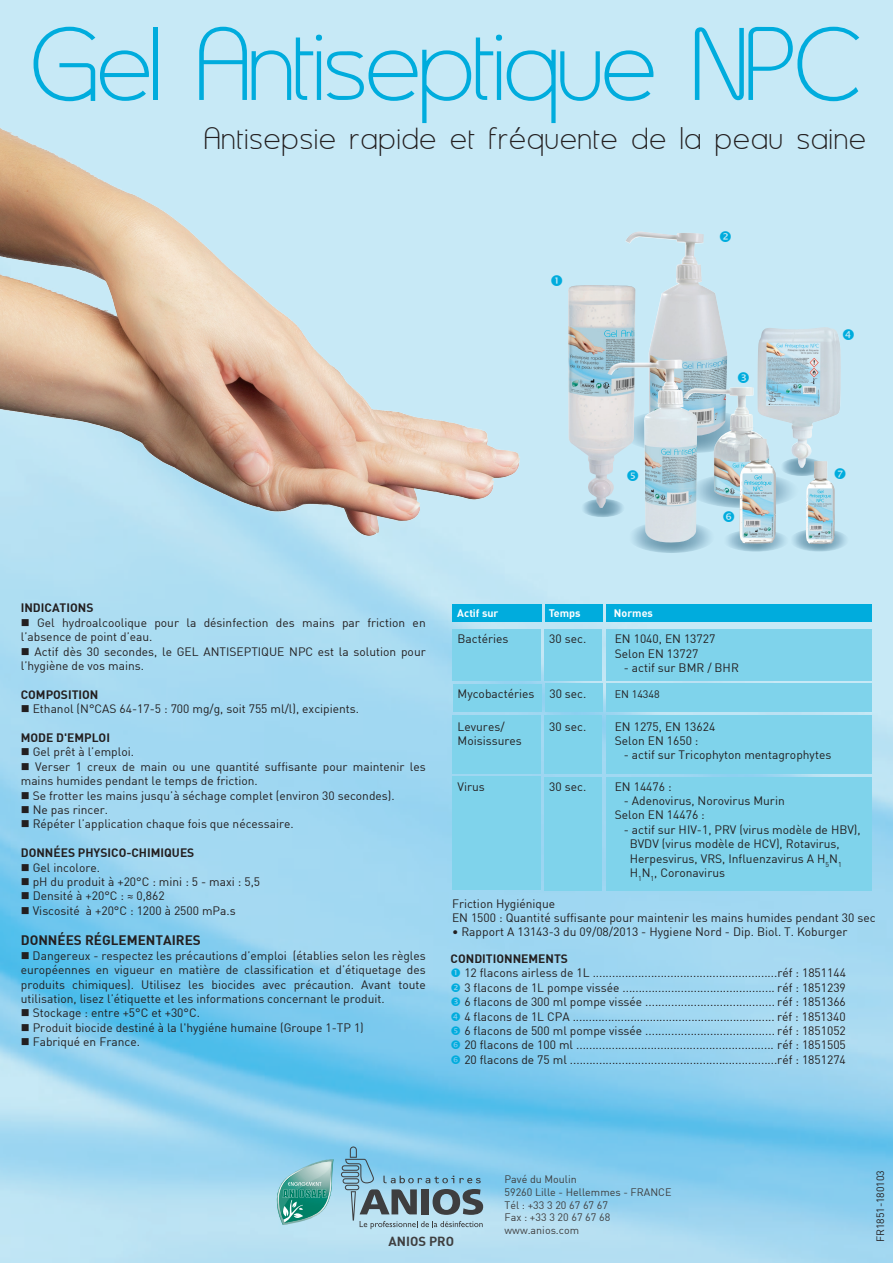
<style>
.page{position:relative;width:893px;height:1263px;background:#fff}
.page>*{position:absolute;margin:0;border:0;box-sizing:border-box;transform-origin:0 0}
.t1{font:123.45px "Asenine";color:#00acdd}
.t2{font:36.9px "Asenine";letter-spacing:.05em;color:#231f20}
.t3{font:700 13.5px "DIN";color:#231f20}
.t4{font:700 12.9px "DIN";color:#3e3e3f}
.t5{font:12px/14.4px "DIN";color:#231f20}
.t6{font:700 12px "DIN";color:#231f20}
.t7{font:700 10.8px "DIN";color:#fff}
.t8{font:10.8px "DIN";color:#231f20}
.t9{font:10.65px/12.9px "DIN";color:#3e3e3f}
.t10{font:10.5px "DIN";letter-spacing:-.01em;color:#231f20}
</style>
<div class="page">
<img style="left:0;top:0;width:893px;height:1263px">
<img style="left:0;top:0;width:533px;height:562px">
<div style="left:544px;top:629px;width:58px;height:51px;background:#7fd3eb"></div>
<div style="left:453px;top:629px;width:88px;height:51px;background:#7fd3eb"></div>
<div style="left:606px;top:629px;width:266px;height:51px;background:#7fd3eb"></div>
<div style="left:545px;top:684px;width:57px;height:28px;background:#7fd3eb"></div>
<div style="left:453px;top:684px;width:88px;height:28px;background:#7fd3eb"></div>
<div style="left:606px;top:684px;width:265px;height:28px;background:#7fd3eb"></div>
<div style="left:545px;top:604px;width:57px;height:18px;background:#00acdd"></div>
<div style="left:606px;top:604px;width:265px;height:18px;background:#00acdd"></div>
<div style="left:453px;top:604px;width:89px;height:18px;background:#00acdd"></div>
<div style="left:544px;top:715px;width:58px;height:59px;background:#7fd3eb"></div>
<div style="left:453px;top:715px;width:88px;height:59px;background:#7fd3eb"></div>
<div style="left:606px;top:715px;width:266px;height:59px;background:#7fd3eb"></div>
<div style="left:544px;top:776px;width:58px;height:114px;background:#7fd3eb"></div>
<div style="left:453px;top:776px;width:88px;height:114px;background:#7fd3eb"></div>
<div style="left:606px;top:776px;width:266px;height:114px;background:#7fd3eb"></div>
<svg style="left:689px;top:473px;width:110px;height:35px"></svg>
<svg style="left:628px;top:521px;width:87px;height:32px"></svg>
<svg style="left:780px;top:458px;width:44px;height:18px"></svg>
<svg style="left:580px;top:499px;width:45px;height:18px"></svg>
<svg style="left:723px;top:530px;width:66px;height:22px"></svg>
<svg style="left:789px;top:529px;width:60px;height:23px"></svg>
<img style="left:625px;top:231px;width:102px;height:156px">
<img style="left:757px;top:327px;width:84px;height:141px">
<img style="left:568px;top:285px;width:67px;height:223px">
<img style="left:607px;top:360px;width:90px;height:183px">
<img style="left:683px;top:387px;width:86px;height:112px">
<img style="left:739px;top:439px;width:37px;height:104px">
<img style="left:806px;top:461px;width:29px;height:83px">
<svg style="left:341px;top:1146px;width:142px;height:83px;background:#86b4ca"></svg>
<svg style="left:265px;top:1159px;width:68px;height:66px;background:#7dbebf"></svg>
<svg style="left:452px;top:969px;width:8px;height:8px"></svg>
<svg style="left:452px;top:983px;width:8px;height:23px"></svg>
<svg style="left:452px;top:1012px;width:8px;height:23px"></svg>
<svg style="left:452px;top:1041px;width:8px;height:8px"></svg>
<svg style="left:452px;top:1055px;width:8px;height:9px"></svg>
<svg style="left:627px;top:470px;width:11px;height:11px"></svg>
<svg style="left:723px;top:511px;width:11px;height:11px"></svg>
<svg style="left:551px;top:275px;width:11px;height:11px"></svg>
<svg style="left:720px;top:231px;width:11px;height:11px"></svg>
<svg style="left:738px;top:372px;width:11px;height:11px"></svg>
<svg style="left:843px;top:329px;width:11px;height:11px"></svg>
<svg style="left:835px;top:468px;width:10px;height:11px"></svg>
<h1 class="t1" style="left:31px;top:1px;width:832px">Gel Antiseptique NPC</h1>
<h2 class="t2" style="left:204px;top:120px;width:662px">Antisepsie rapide et fréquente de la peau saine</h2>
<p class="t6" style="left:21px;top:600px;width:74px">INDICATIONS</p>
<p class="t5" style="left:21px;top:615px;width:406px">■ Gel hydroalcoolique pour la désinfection des mains par friction en l’absence de point d’eau.</p>
<p class="t5" style="left:21px;top:644px;width:406px">■ Actif dès 30 secondes, le GEL ANTISEPTIQUE NPC est la solution pour l’hygiène de vos mains.</p>
<p class="t6" style="left:21px;top:687px;width:79px">COMPOSITION</p>
<p class="t5" style="left:21px;top:701px;width:340px">■ Ethanol (N°CAS 64-17-5 : 700 mg/g, soit 755 ml/l), excipients.</p>
<p class="t6" style="left:21px;top:730px;width:91px">MODE D'EMPLOI</p>
<p class="t5" style="left:21px;top:745px;width:115px">■ Gel prêt à l’emploi.</p>
<p class="t5" style="left:21px;top:759px;width:406px">■ Verser 1 creux de main ou une quantité suffisante pour maintenir les mains humides pendant le temps de friction.</p>
<p class="t5" style="left:21px;top:788px;width:375px">■ Se frotter les mains jusqu’à séchage complet (environ 30 secondes).</p>
<p class="t5" style="left:21px;top:802px;width:89px">■ Ne pas rincer.</p>
<p class="t5" style="left:21px;top:817px;width:275px">■ Répéter l’application chaque fois que nécessaire.</p>
<p class="t6" style="left:21px;top:845px;width:175px">DONNÉES PHYSICO-CHIMIQUES</p>
<p class="t5" style="left:21px;top:860px;width:81px">■ Gel incolore.</p>
<p class="t5" style="left:21px;top:874px;width:241px">■ pH du produit à +20°C : mini : 5 - maxi : 5,5</p>
<p class="t5" style="left:21px;top:889px;width:145px">■ Densité à +20°C : ≈ 0,862</p>
<p class="t5" style="left:21px;top:903px;width:216px">■ Viscosité à +20°C : 1200 à 2500 mPa.s</p>
<p class="t3" style="left:21px;top:932px;width:182px">DONNÉES RÉGLEMENTAIRES</p>
<p class="t5" style="left:21px;top:948px;width:406px;text-align:justify">■ Dangereux - respectez les précautions d’emploi (établies selon les règles européennes en vigueur en matière de classification et d’étiquetage des produits chimiques). Utilisez les biocides avec précaution. Avant toute utilisation, lisez l’étiquette et les informations concernant le produit.</p>
<p class="t5" style="left:21px;top:1006px;width:181px">■ Stockage : entre +5°C et +30°C.</p>
<p class="t5" style="left:21px;top:1020px;width:345px">■ Produit biocide destiné à la l'hygiéne humaine (Groupe 1-TP 1)</p>
<p class="t5" style="left:21px;top:1034px;width:121px">■ Fabriqué en France.</p>
<p class="t7" style="left:457px;top:605px;width:43px">Actif sur</p>
<p class="t7" style="left:549px;top:605px;width:33px">Temps</p>
<p class="t7" style="left:614px;top:605px;width:40px">Normes</p>
<p class="t5" style="left:458px;top:631px;width:53px">Bactéries</p>
<p class="t5" style="left:549px;top:631px;width:39px">30 sec.</p>
<p class="t5" style="left:615px;top:631px;width:102px">EN 1040, EN 13727<br>Selon EN 13727</p>
<p class="t5" style="left:624px;top:660px;width:117px">- actif sur BMR / BHR</p>
<p class="t5" style="left:458px;top:687px;width:130px">Mycobactéries 30 sec.</p>
<p class="t8" style="left:615px;top:687px;width:47px">EN 14348</p>
<p class="t5" style="left:458px;top:719px;width:49px">Levures/</p>
<p class="t5" style="left:549px;top:719px;width:39px">30 sec.</p>
<p class="t5" style="left:458px;top:733px;width:66px">Moisissures</p>
<p class="t5" style="left:458px;top:779px;width:29px">Virus</p>
<p class="t5" style="left:549px;top:779px;width:39px">30 sec.</p>
<p class="t5" style="left:615px;top:719px;width:102px">EN 1275, EN 13624<br>Selon EN 1650 :</p>
<p class="t5" style="left:624px;top:747px;width:209px">- actif sur Tricophyton mentagrophytes</p>
<p class="t5" style="left:615px;top:779px;width:58px">EN 14476 :</p>
<p class="t5" style="left:615px;top:793px;width:172px;text-indent:9px">- Adenovirus, Norovirus Murin<br>Selon EN 14476 :</p>
<p class="t5" style="left:630px;top:822px;width:232px;text-indent:-6px">- actif sur HIV-1, PRV (virus modèle de HBV), BVDV (virus modèle de HCV), Rotavirus, Herpesvirus, VRS, Influenzavirus A H<sub>5</sub>N<sub>1<br></sub>H<sub>1</sub>N<sub>1</sub>, Coronavirus</p>
<p class="t5" style="left:452px;top:896px;width:425px">Friction Hygiénique<br>EN 1500 : Quantité suffisante pour maintenir les mains humides pendant 30 sec</p>
<p class="t5" style="left:452px;top:924px;width:397px">• Rapport A 13143-3 du 09/08/2013 - Hygiene Nord - Dip. Biol. T. Koburger</p>
<p class="t6" style="left:451px;top:951px;width:119px">CONDITIONNEMENTS</p>
<p class="t5" style="left:464px;top:966px;width:383px;text-align:justify">12 flacons airless de 1L .........................................................réf : 1851144<br>3 flacons de 1L pompe vissée ............................................... réf : 1851239<br>6 flacons de 300 ml pompe vissée ........................................ réf : 1851366<br>4 flacons de 1L CPA ............................................................... réf : 1851340<br>6 flacons de 500 ml pompe vissée ........................................ réf : 1851052<br>20 flacons de 100 ml ............................................................. réf : 1851505<br>20 flacons de 75 ml ................................................................réf : 1851274</p>
<p class="t4" style="left:389px;top:1232px;width:67px">ANIOS PRO</p>
<p class="t9" style="left:504px;top:1172px;width:168px">Pavé du Moulin<br>59260 Lille - Hellemmes - FRANCE<br>Tél : +33 3 20 67 67 67<br>Fax : +33 3 20 67 67 68 www.anios.com</p>
<p class="t10" style="left:874px;top:1242px;width:73px;rotate:-90deg">FR1851-180103</p>
</div>
